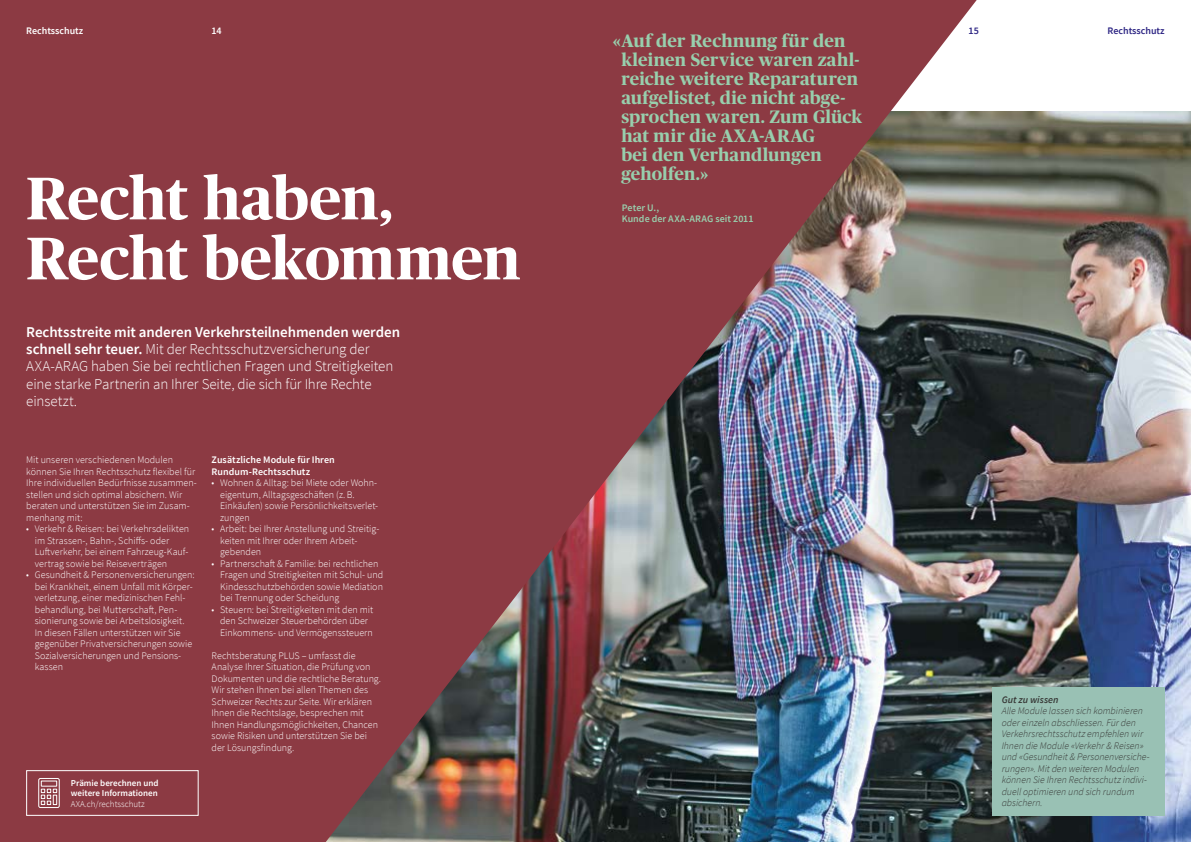
<style>
.page{position:relative;width:1191px;height:842px;background:#fff}
.page>*{position:absolute;margin:0;border:0;box-sizing:border-box;transform-origin:0 0}
.t1{font:700 60px/60px "Publico Headline";letter-spacing:-.005em;color:#fff}
.t2{font:700 18px/19px "Publico Headline";letter-spacing:.01em;color:#98cfad}
.t3{font:300 15px/17.2px "Source Sans Pro";letter-spacing:-.01em;color:#fff}
.t4{font:300 10px/11.5px "Source Sans Pro";color:#fff}
.t5{font:italic 300 10px/11.5px "Source Sans Pro";color:#383937}
.t6{font:600 10px/11.5px "Source Sans Pro";color:#fff}
.t7{font:600 10px/11.5px "Source Sans Pro";letter-spacing:.005em;color:#98cfad}
.t8{font:600 10px "Source Sans Pro";color:#2c2483}
.t9{font:italic 600 10px "Source Sans Pro";color:#383937}
.t10{font:600 9px/10.3px "Source Sans Pro";color:#fff}
.t11{font:300 9px "Source Sans Pro";color:#fff}
.s1{font-weight:600}
</style>
<div class="page">
<img style="left:976px;top:112px;width:215px;height:730px">
<img style="left:0;top:0;width:976px;height:842px">
<div style="left:26px;top:770px;width:172px;height:46px;border:1px solid #fff"></div>
<div style="left:38px;top:778px;width:22px;height:30px;border:1px solid #fff;border-radius:2px"></div>
<div style="left:41px;top:781px;width:16px;height:5px;border:1px solid #fff"></div>
<svg style="left:41px;top:789px;width:16px;height:16px"></svg>
<div style="left:53px;top:795px;width:4px;height:10px;border:1px solid #fff"></div>
<div style="left:992px;top:687px;width:172px;height:129px;background:#99c1b4"></div>
<p class="t6" style="left:26px;top:25px;width:59px">Rechtsschutz</p>
<p class="t6" style="left:211px;top:25px;width:12px">14</p>
<p class="t8" style="left:968px;top:24px;width:12px">15</p>
<p class="t8" style="left:1107px;top:24px;width:59px">Rechtsschutz</p>
<h2 class="t2" style="left:621px;top:30px;width:242px;text-indent:-8px">«Auf der Rechnung für den kleinen Service waren zahl&shy;reiche weitere Reparaturen aufgelistet, die nicht abge&shy;sprochen waren. Zum Glück hat mir die AXA-ARAG<br>bei den Verhandlungen geholfen.»</h2>
<p class="t7" style="left:622px;top:201px;width:133px">Peter U.,<br>Kunde der AXA-ARAG seit 2011</p>
<h1 class="t1" style="left:26px;top:165px;width:496px">Recht haben,<br>Recht bekommen</h1>
<p class="t3" style="left:26px;top:323px;width:375px"><span class="s1">Rechtsstreite mit anderen Verkehrsteilnehmenden werden schnell sehr teuer.</span> Mit der Rechtsschutzversicherung der AXA-ARAG haben Sie bei rechtlichen Fragen und Streitigkeiten eine starke Partnerin an Ihrer Seite, die sich für Ihre Rechte einsetzt.</p>
<p class="t4" style="left:26px;top:454px;width:172px">Mit unseren verschiedenen Modulen können Sie Ihren Rechtsschutz flexibel für Ihre individuellen Bedürfnisse zusammen&shy;stellen und sich optimal absichern. Wir beraten und unterstützen Sie im Zusam&shy;menhang mit:</p>
<p class="t4" style="left:35px;top:523px;width:156px;text-indent:-9px">• Verkehr &amp; Reisen: bei Verkehrsdelikten im Strassen-, Bahn-, Schiffs- oder Luftverkehr, bei einem Fahrzeug-Kauf&shy;vertrag sowie bei Reiseverträgen</p>
<p class="t4" style="left:35px;top:569px;width:161px;text-indent:-9px">• Gesundheit &amp; Personenversicherungen: bei Krankheit, einem Unfall mit Körper&shy;verletzung, einer medizinischen Fehl&shy;behandlung, bei Mutterschaft, Pen&shy;sionierung sowie bei Arbeitslosigkeit.<br>In diesen Fällen unterstützen wir Sie gegenüber Privatversicherungen sowie Sozialversicherungen und Pensions&shy;kassen</p>
<p class="t10" style="left:71px;top:778px;width:89px">Prämie berechnen und weitere Informationen</p>
<p class="t11" style="left:71px;top:798px;width:75px">AXA.ch/rechtsschutz</p>
<p class="t6" style="left:212px;top:454px;width:125px">Zusätzliche Module für Ihren<br>Rundum-Rechtsschutz</p>
<p class="t4" style="left:220px;top:477px;width:159px;text-indent:-8px">• Wohnen &amp; Alltag: bei Miete oder Wohn&shy;eigentum, Alltagsgeschäften (z.B.<br>Einkäufen) sowie Persönlichkeitsverlet&shy;zungen</p>
<p class="t4" style="left:220px;top:523px;width:160px;text-indent:-8px">• Arbeit: bei Ihrer Anstellung und Streitig&shy;keiten mit Ihrer oder Ihrem Arbeit&shy;gebenden</p>
<p class="t4" style="left:220px;top:558px;width:165px;text-indent:-8px">• Partnerschaft &amp; Familie: bei rechtlichen Fragen und Streitigkeiten mit Schul- und Kindesschutzbehörden sowie Mediation bei Trennung oder Scheidung</p>
<p class="t4" style="left:220px;top:604px;width:155px;text-indent:-8px">• Steuern: bei Streitigkeiten mit den mit den Schweizer Steuerbehörden über<br>Einkommens- und Vermögenssteuern</p>
<p class="t4" style="left:212px;top:650px;width:171px">Rechtsberatung PLUS – umfasst die Analyse Ihrer Situation, die Prüfung von Dokumenten und die rechtliche Beratung.<br>Wir stehen Ihnen bei allen Themen des Schweizer Rechts zur Seite. Wir erklären Ihnen die Rechtslage, besprechen mit Ihnen Handlungsmöglichkeiten, Chancen sowie Risiken und unterstützen Sie bei der Lösungsfindung.</p>
<p class="t9" style="left:1001px;top:693px;width:58px">Gut zu wissen</p>
<p class="t5" style="left:1001px;top:705px;width:149px">Alle Module lassen sich kombinieren oder einzeln abschliessen. Für den Verkehrsrechtsschutz empfehlen wir Ihnen die Module «Verkehr &amp; Reisen» und «Gesundheit &amp; Personenversiche&shy;rungen». Mit den weiteren Modulen können Sie Ihren Rechtsschutz indivi&shy;duell optimieren und sich rundum absichern.</p>
</div>
